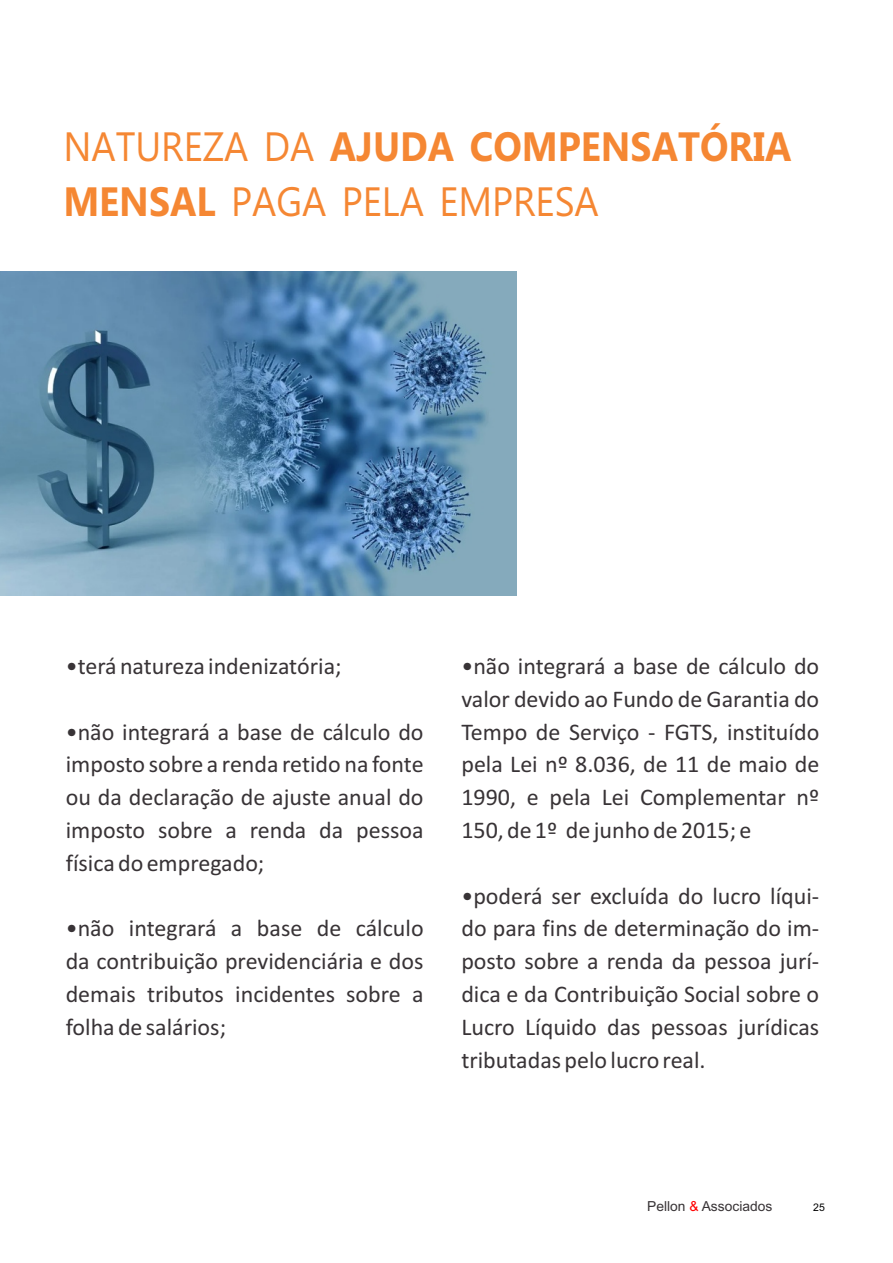
<style>
.page{position:relative;width:893px;height:1263px;background:#fff}
.page>*{position:absolute;margin:0;border:0;box-sizing:border-box;transform-origin:0 0}
.t1{font:40.95px/54.4px "Ebrima";color:#f58733;scale:.92 1}
.t2{font:24px/32.8px "Calibri";color:#383336}
.t3{font:13.8px "Arial";color:#383336}
.t4{font:10.5px "Arial";color:#000}
.s1{font-weight:700}
.s2{color:#f00}
</style>
<div class="page">
<img style="left:0;top:271px;width:516px;height:324px">
<h1 class="t1" style="left:63px;top:124px;width:793px">NATUREZA DA <span class="s1">AJUDA COMPENSATÓRIA<br>MENSAL</span> PAGA PELA EMPRESA</h1>
<p class="t2" style="left:66px;top:651px;width:277px">•terá natureza indenizatória;</p>
<p class="t2" style="left:461px;top:651px;width:359px">•não integrará a base de cálculo do valor devido ao Fundo de Garantia do</p>
<p class="t2" style="left:66px;top:717px;width:359px">•não integrará a base de cálculo do</p>
<p class="t2" style="left:461px;top:717px;width:359px">Tempo de Serviço - FGTS, instituído</p>
<p class="t2" style="left:66px;top:750px;width:359px">imposto sobre a renda retido na fonte</p>
<p class="t2" style="left:461px;top:750px;width:359px">pela Lei nº 8.036, de 11 de maio de</p>
<p class="t2" style="left:66px;top:783px;width:359px">ou da declaração de ajuste anual do</p>
<p class="t2" style="left:461px;top:783px;width:359px">1990, e pela Lei Complementar nº</p>
<p class="t2" style="left:66px;top:815px;width:359px">imposto sobre a renda da pessoa</p>
<p class="t2" style="left:461px;top:815px;width:291px">150, de 1º de junho de 2015; e</p>
<p class="t2" style="left:66px;top:848px;width:200px">física do empregado;</p>
<p class="t2" style="left:461px;top:881px;width:359px">•poderá ser excluída do lucro líqui-</p>
<p class="t2" style="left:66px;top:914px;width:359px">•não integrará a base de cálculo</p>
<p class="t2" style="left:461px;top:914px;width:359px">do para fins de determinação do im-</p>
<p class="t2" style="left:66px;top:947px;width:359px">da contribuição previdenciária e dos</p>
<p class="t2" style="left:461px;top:947px;width:359px">posto sobre a renda da pessoa jurí-</p>
<p class="t2" style="left:66px;top:979px;width:359px">demais tributos incidentes sobre a</p>
<p class="t2" style="left:461px;top:979px;width:359px">dica e da Contribuição Social sobre o</p>
<p class="t2" style="left:66px;top:1012px;width:162px">folha de salários;</p>
<p class="t2" style="left:461px;top:1012px;width:359px">Lucro Líquido das pessoas jurídicas tributadas pelo lucro real.</p>
<p class="t3" style="left:647px;top:1201px;width:127px">Pellon <span class="s2">&amp;</span> Associados</p>
<p class="t4" style="left:813px;top:1204px;width:13px">25</p>
</div>
